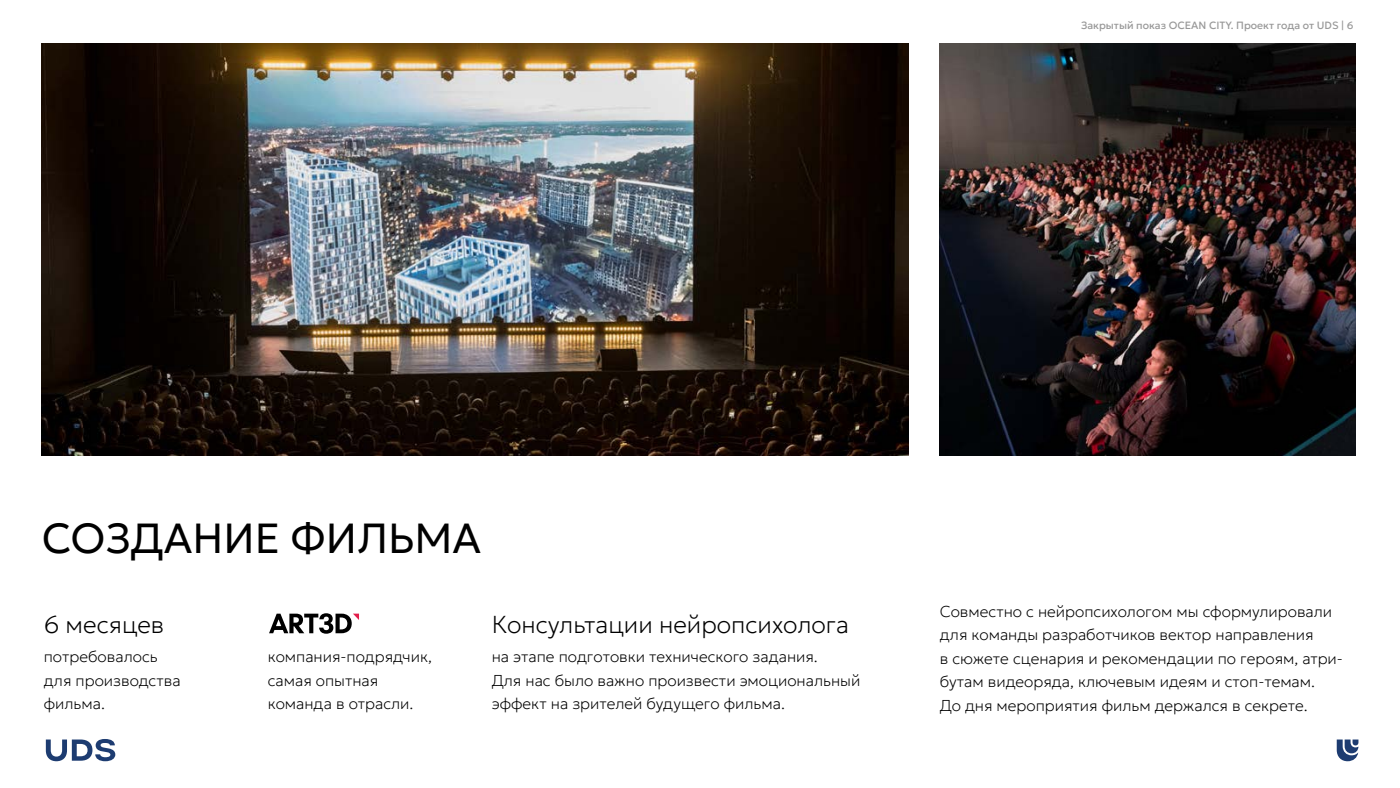
<style>
.page{position:relative;width:1400px;height:788px;background:#fff}
.page>*{position:absolute;margin:0;border:0;box-sizing:border-box;transform-origin:0 0}
.t1{font:300 42px "Geologica";color:#000}
.t2{font:100 24.5px "Geologica";color:#000}
.t3{font:100 15.75px/23.6px "Geologica";color:#000}
.t4{font:10.5px "Geologica";color:#999}
</style>
<div class="page">
<img style="left:42px;top:44px;width:866px;height:411px">
<img style="left:940px;top:44px;width:416px;height:411px">
<svg style="left:269px;top:613px;width:90px;height:20px"></svg>
<svg style="left:45px;top:739px;width:70px;height:22px"></svg>
<svg style="left:1337px;top:739px;width:22px;height:22px"></svg>
<p class="t4" style="left:1081px;top:16px;width:274px">Закрытый показ OCEAN CITY. Проект года от UDS | 6</p>
<h1 class="t1" style="left:42px;top:502px;width:441px">СОЗДАНИЕ ФИЛЬМА</h1>
<h2 class="t2" style="left:44px;top:603px;width:122px">6 месяцев</h2>
<p class="t3" style="left:44px;top:643px;width:138px">потребовалось для производства фильма.</p>
<p class="t3" style="left:268px;top:643px;width:166px">компания-подрядчик, самая опытная команда в отрасли.</p>
<h2 class="t2" style="left:492px;top:603px;width:359px">Консультации нейропсихолога</h2>
<p class="t3" style="left:492px;top:643px;width:370px">на этапе подготовки технического задания.<br>Для нас было важно произвести эмоциональный эффект на зрителей будущего фильма.</p>
<p class="t3" style="left:940px;top:597px;width:405px">Совместно с нейропсихологом мы сформулировали для команды разработчиков вектор направления<br>в сюжете сценария и рекомендации по героям, атри&shy;бутам видеоряда, ключевым идеям и стоп-темам.<br>До дня мероприятия фильм держался в секрете.</p>
</div>
